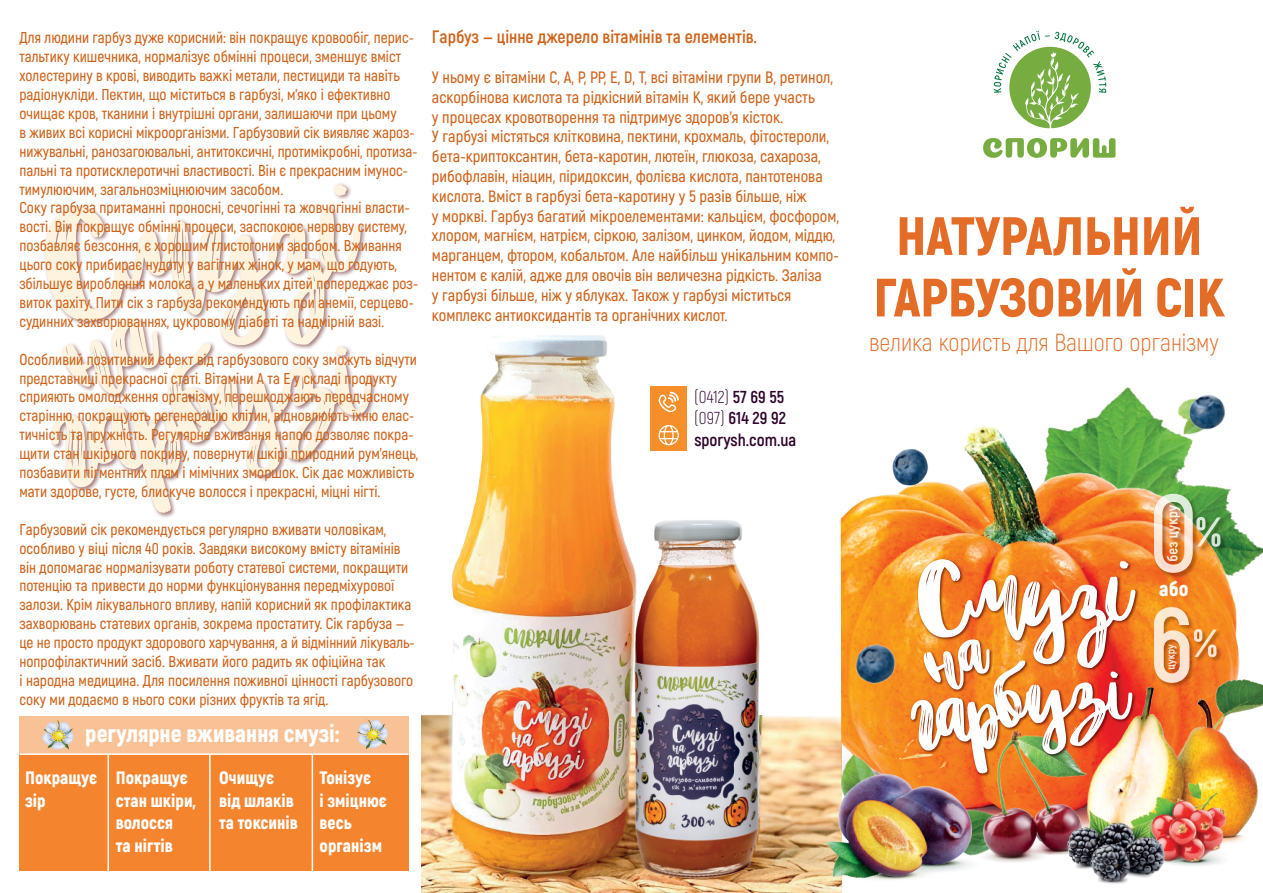
<style>
.page{position:relative;width:1263px;height:893px;background:#fff}
.page>*{position:absolute;margin:0;border:0;box-sizing:border-box;transform-origin:0 0}
.t1{font:900 53.85px/61.5px "Akrobat";color:#e36c27;text-align:center}
.t2{font:300 24.75px "Akrobat";color:#e36c27}
.t3{font:900 24px "Akrobat";color:#fff}
.t4{font:900 20.7px "Akrobat";color:#fff}
.t5{font:900 18px/22.5px "Akrobat";color:#fff}
.t6{font:700 18px "Akrobat";color:#cf6219}
.t7{font:700 17.25px/21.8px "Akrobat";color:#2f022a}
.t8{font:600 16.5px/19.8px "Akrobat";color:#cf6219}
.t9{font:600 15.75px/18.9px "Akrobat";color:#cf6219}
.s1{font-weight:300}
</style>
<div class="page">
<svg style="left:334px;top:184px;width:13px;height:12px"></svg>
<svg style="left:51px;top:374px;width:320px;height:139px"></svg>
<svg style="left:44px;top:207px;width:317px;height:190px"></svg>
<img style="left:422px;top:335px;width:193px;height:558px">
<svg style="left:983px;top:138px;width:132px;height:20px"></svg>
<svg style="left:994px;top:31px;width:112px;height:97px"></svg>
<img style="left:504px;top:405px;width:338px;height:488px">
<div style="left:650px;top:386px;width:37px;height:64px;background:#f68e29"></div>
<svg style="left:659px;top:392px;width:20px;height:20px"></svg>
<svg style="left:658px;top:425px;width:21px;height:20px"></svg>
<img style="left:1104px;top:387px;width:159px;height:175px">
<img style="left:840px;top:408px;width:411px;height:255px">
<div style="left:830px;top:864px;width:109px;height:18px;background:#fbfcfa;border-radius:50%"></div>
<svg style="left:862px;top:868px;width:63px;height:12px"></svg>
<img style="left:824px;top:775px;width:143px;height:103px">
<img style="left:888px;top:440px;width:49px;height:53px">
<img style="left:1164px;top:388px;width:57px;height:56px">
<img style="left:1186px;top:387px;width:52px;height:51px">
<img style="left:1152px;top:492px;width:76px;height:88px">
<img style="left:1154px;top:494px;width:67px;height:79px">
<img style="left:1152px;top:605px;width:72px;height:58px">
<svg style="left:1154px;top:607px;width:63px;height:56px"></svg>
<div style="left:19px;top:716px;width:390px;height:155px;background:#f5842e"></div>
<div style="left:19px;top:716px;width:390px;height:38px;background:#f9c196"></div>
<svg style="left:42px;top:719px;width:32px;height:31px"></svg>
<svg style="left:357px;top:719px;width:31px;height:30px"></svg>
<hr style="left:19px;top:753px;width:390px;height:2px;background:#fff">
<hr style="left:108px;top:754px;width:1px;height:119px;background:#fff">
<hr style="left:209px;top:754px;width:2px;height:119px;background:#fff">
<hr style="left:312px;top:754px;width:1px;height:119px;background:#fff">
<img style="left:1135px;top:663px;width:128px;height:180px">
<img style="left:957px;top:810px;width:108px;height:57px">
<svg style="left:975px;top:848px;width:74px;height:16px"></svg>
<svg style="left:1020px;top:846px;width:74px;height:9px"></svg>
<svg style="left:1154px;top:853px;width:78px;height:14px"></svg>
<img style="left:1135px;top:781px;width:93px;height:83px">
<svg style="left:1146px;top:854px;width:51px;height:9px"></svg>
<img style="left:908px;top:557px;width:233px;height:222px">
<img style="left:840px;top:559px;width:295px;height:251px">
<img style="left:1065px;top:805px;width:103px;height:79px">
<p class="t9" style="left:19px;top:28px;width:400px">Для людини гарбуз дуже корисний: він покращує кровообіг, перис&shy;тальтику кишечника, нормалізує обмінні процеси, зменшує вміст холестерину в крові, виводить важкі метали, пестициди та навіть радіонукліди. Пектин, що міститься в гарбузі, м'яко і ефективно очищає кров, тканини і внутрішні органи, залишаючи при цьому<br>в живих всі корисні мікроорганізми. Гарбузовий сік виявляє жароз&shy;нижувальні, ранозагоювальні, антитоксичні, протимікробні, протиза&shy;пальні та протисклеротичні властивості. Він є прекрасним імунос&shy;тимулюючим, загальнозміцнюючим засобом.<br>Соку гарбуза притаманні проносні, сечогінні та жовчогінні власти&shy;вості. Він покращує обмінні процеси, заспокоює нервову систему, позбавляє безсоння, є хорошим глистогоним засобом. Вживання цього соку прибирає нудоту у вагітних жінок, у мам, що годують, збільшує вироблення молока, а у маленьких дітей попереджає роз&shy;виток рахіту. Пити сік з гарбуза рекомендують при анемії, серцево&shy;судинних захворюваннях, цукровому діабеті та надмірній вазі.</p>
<p class="t9" style="left:19px;top:350px;width:400px">Особливий позитивний ефект від гарбузового соку зможуть відчути представниці прекрасної статі. Вітаміни А та Е у складі продукту сприяють омолодження організму, перешкоджають передчасному старінню, покращують регенерацію клітин, відновлюють їхню елас&shy;тичність та пружність. Регулярне вживання напою дозволяє покра&shy;щити стан шкірного покриву, повернути шкірі природний рум'янець, позбавити пігментних плям і мімічних зморшок. Сік дає можливість мати здорове, густе, блискуче волосся і прекрасні, міцні нігті.</p>
<p class="t9" style="left:19px;top:520px;width:397px">Гарбузовий сік рекомендується регулярно вживати чоловікам, особливо у віці після 40 років. Завдяки високому вмісту вітамінів він допомагає нормалізувати роботу статевої системи, покращити потенцію та привести до норми функціонування передміхурової залози. Крім лікувального впливу, напій корисний як профілактика захворювань статевих органів, зокрема простатиту. Сік гарбуза — це не просто продукт здорового харчування, а й відмінний лікуваль&shy;нопрофілактичний засіб. Вживати його радить як офіційна так<br>і народна медицина. Для посилення поживної цінності гарбузового соку ми додаємо в нього соки різних фруктів та ягід.</p>
<h3 class="t3" style="left:85px;top:718px;width:256px">регулярне вживання смузі:</h3>
<p class="t5" style="left:25px;top:766px;width:74px">Покращує зір</p>
<p class="t5" style="left:320px;top:766px;width:69px">Тонізує<br>і зміцнює весь організм</p>
<p class="t5" style="left:116px;top:766px;width:82px">Покращує стан шкіри, волосся<br>та нігтів</p>
<p class="t5" style="left:219px;top:766px;width:80px">Очищує від шлаків та токсинів</p>
<p class="t6" style="left:432px;top:26px;width:327px">Гарбуз — цінне джерело вітамінів та елементів.</p>
<p class="t8" style="left:432px;top:67px;width:409px">У ньому є вітаміни С, А, Р, РР, Е, D, Т, всі вітаміни групи В, ретинол, аскорбінова кислота та рідкісний вітамін К, який бере участь<br>у процесах кровотворення та підтримує здоров'я кісток.<br>У гарбузі містяться клітковина, пектини, крохмаль, фітостероли, бета-криптоксантин, бета-каротин, лютеїн, глюкоза, сахароза, рибофлавін, ніацин, піридоксин, фолієва кислота, пантотенова кислота. Вміст в гарбузі бета-каротину у 5 разів більше, ніж<br>у моркві. Гарбуз багатий мікроелементами: кальцієм, фосфором, хлором, магнієм, натрієм, сіркою, залізом, цинком, йодом, міддю, марганцем, фтором, кобальтом. Але найбільш унікальним компо&shy;нентом є калій, адже для овочів він величезна рідкість. Заліза<br>у гарбузі більше, ніж у яблуках. Також у гарбузі міститься комплекс антиоксидантів та органічних кислот.</p>
<p class="t7" style="left:694px;top:386px;width:104px"><span class="s1">(0412)</span> 57 69 55 <span class="s1">(097)</span> 614 29 92 sporysh.com.ua</p>
<h1 class="t1" style="left:874px;top:205px;width:353px">НАТУРАЛЬНИЙ<br>ГАРБУЗОВИЙ СІК</h1>
<h2 class="t2" style="left:869px;top:327px;width:351px">велика користь для Вашого організму</h2>
<h3 class="t4" style="left:1159px;top:575px;width:31px">або</h3>
</div>
